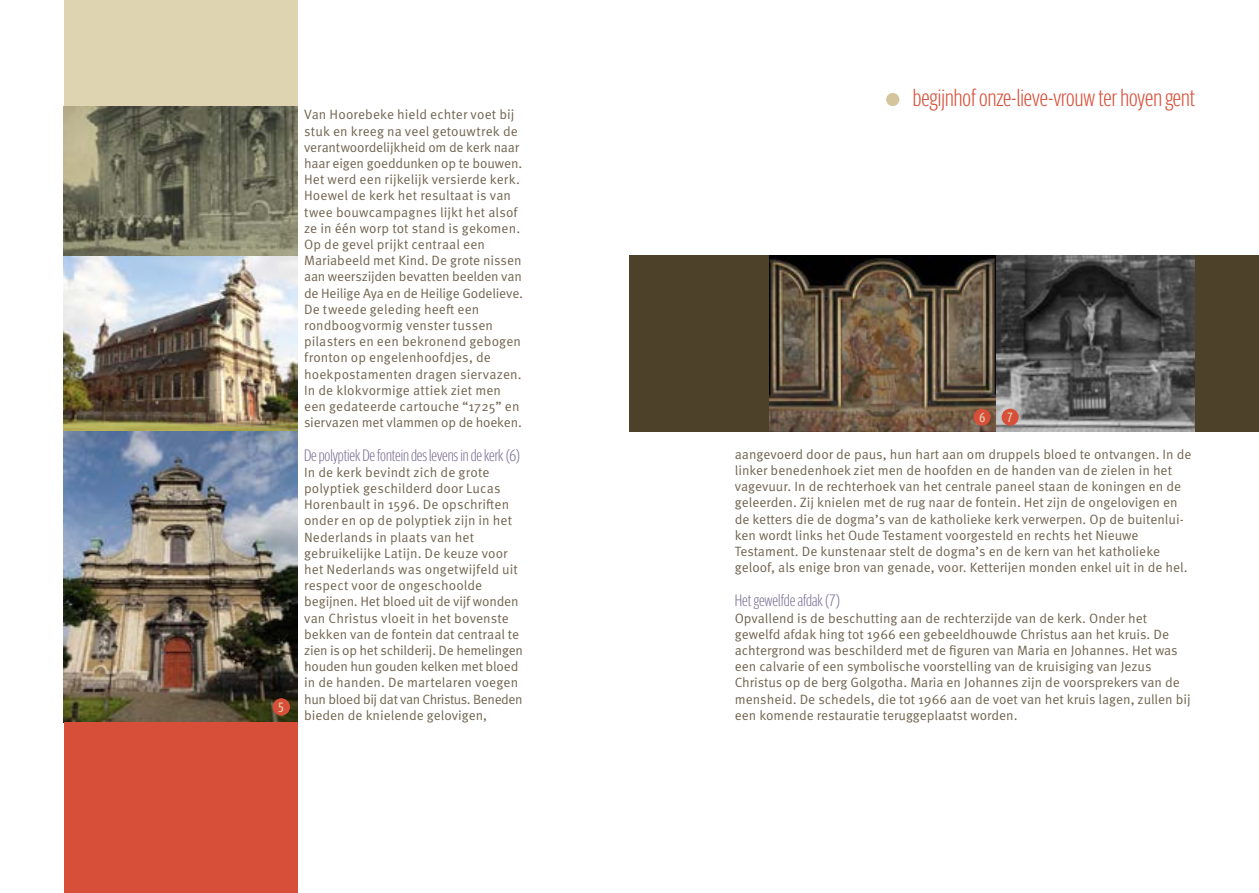
<style>
.page{position:relative;width:1259px;height:893px;background:#fff}
.page>*{position:absolute;margin:0;border:0;box-sizing:border-box;transform-origin:0 0}
.t1{font:300 24px "Meta Headline Comp OT";color:#d74f38}
.t2{font:300 16.5px "Meta Headline Comp OT";letter-spacing:-.01em;color:#7c7196}
.t3{font:13.5px/16.2px "Meta Pro Norm";color:#71644f}
.t4{font:13.5px "Meta Headline Comp OT";color:#dfd4b2}
</style>
<div class="page">
<div style="left:886px;top:93px;width:13px;height:13px;background:#d3c59c;border-radius:50%"></div>
<div style="left:64px;top:0;width:234px;height:109px;background:#dfd4b2"></div>
<img style="left:64px;top:106px;width:234px;height:617px">
<img style="left:768px;top:255px;width:427px;height:177px">
<div style="left:64px;top:723px;width:234px;height:170px;background:#d74f38"></div>
<div style="left:629px;top:255px;width:139px;height:177px;background:#4d412a"></div>
<div style="left:1195px;top:255px;width:64px;height:177px;background:#4d412a"></div>
<div style="left:1001px;top:409px;width:17px;height:17px;background:#d74f38;border-radius:50%"></div>
<div style="left:973px;top:409px;width:17px;height:17px;background:#d74f38;border-radius:50%"></div>
<div style="left:273px;top:698px;width:17px;height:17px;background:#d74f38;border-radius:50%"></div>
<p class="t4" style="left:279px;top:699px;width:7px">5</p>
<p class="t3" style="left:304px;top:106px;width:220px">Van Hoorebeke hield echter voet bij stuk en kreeg na veel getouwtrek de verantwoordelijkheid om de kerk naar haar eigen goeddunken op te bouwen.<br>Het werd een rijkelijk versierde kerk.<br>Hoewel de kerk het resultaat is van twee bouwcampagnes lijkt het alsof ze in één worp tot stand is gekomen.<br>Op de gevel prijkt centraal een Mariabeeld met Kind. De grote nissen aan weerszijden bevatten beelden van de Heilige Aya en de Heilige Godelieve.<br>De tweede geleding heeft een rondboogvormig venster tussen pilasters en een bekronend gebogen fronton op engelenhoofdjes, de hoekpostamenten dragen siervazen.<br>In de klokvormige attiek ziet men een gedateerde cartouche “1725” en siervazen met vlammen op de hoeken.</p>
<p class="t2" style="left:304px;top:445px;width:218px">De polyptiek De fontein des levens in de kerk (6)</p>
<p class="t3" style="left:304px;top:463px;width:220px">In de kerk bevindt zich de grote polyptiek geschilderd door Lucas Horenbault in 1596. De opschriften onder en op de polyptiek zijn in het Nederlands in plaats van het gebruikelijke Latijn. De keuze voor het Nederlands was ongetwijfeld uit respect voor de ongeschoolde begijnen. Het bloed uit de vijf wonden van Christus vloeit in het bovenste bekken van de fontein dat centraal te zien is op het schilderij. De hemelingen houden hun gouden kelken met bloed in de handen. De martelaren voegen hun bloed bij dat van Christus. Beneden bieden de knielende gelovigen,</p>
<h1 class="t1" style="left:913px;top:83px;width:284px">begijnhof onze-lieve-vrouw ter hoyen gent</h1>
<p class="t4" style="left:979px;top:409px;width:7px">6</p>
<p class="t4" style="left:1007px;top:409px;width:7px">7</p>
<p class="t3" style="left:735px;top:445px;width:458px">aangevoerd door de paus, hun hart aan om druppels bloed te ontvangen. In de linker benedenhoek ziet men de hoofden en de handen van de zielen in het vagevuur. In de rechterhoek van het centrale paneel staan de koningen en de geleerden. Zij knielen met de rug naar de fontein. Het zijn de ongelovigen en de ketters die de dogma’s van de katholieke kerk verwerpen. Op de buitenlui&shy;ken wordt links het Oude Testament voorgesteld en rechts het Nieuwe Testament. De kunstenaar stelt de dogma’s en de kern van het katholieke geloof, als enige bron van genade, voor. Ketterijen monden enkel uit in de hel.</p>
<p class="t2" style="left:735px;top:591px;width:107px">Het gewelfde afdak (7)</p>
<p class="t3" style="left:735px;top:609px;width:457px">Opvallend is de beschutting aan de rechterzijde van de kerk. Onder het gewelfd afdak hing tot 1966 een gebeeldhouwde Christus aan het kruis. De achtergrond was beschilderd met de figuren van Maria en Johannes. Het was een calvarie of een symbolische voorstelling van de kruisiging van Jezus Christus op de berg Golgotha. Maria en Johannes zijn de voorsprekers van de mensheid. De schedels, die tot 1966 aan de voet van het kruis lagen, zullen bij een komende restauratie teruggeplaatst worden.</p>
</div>
